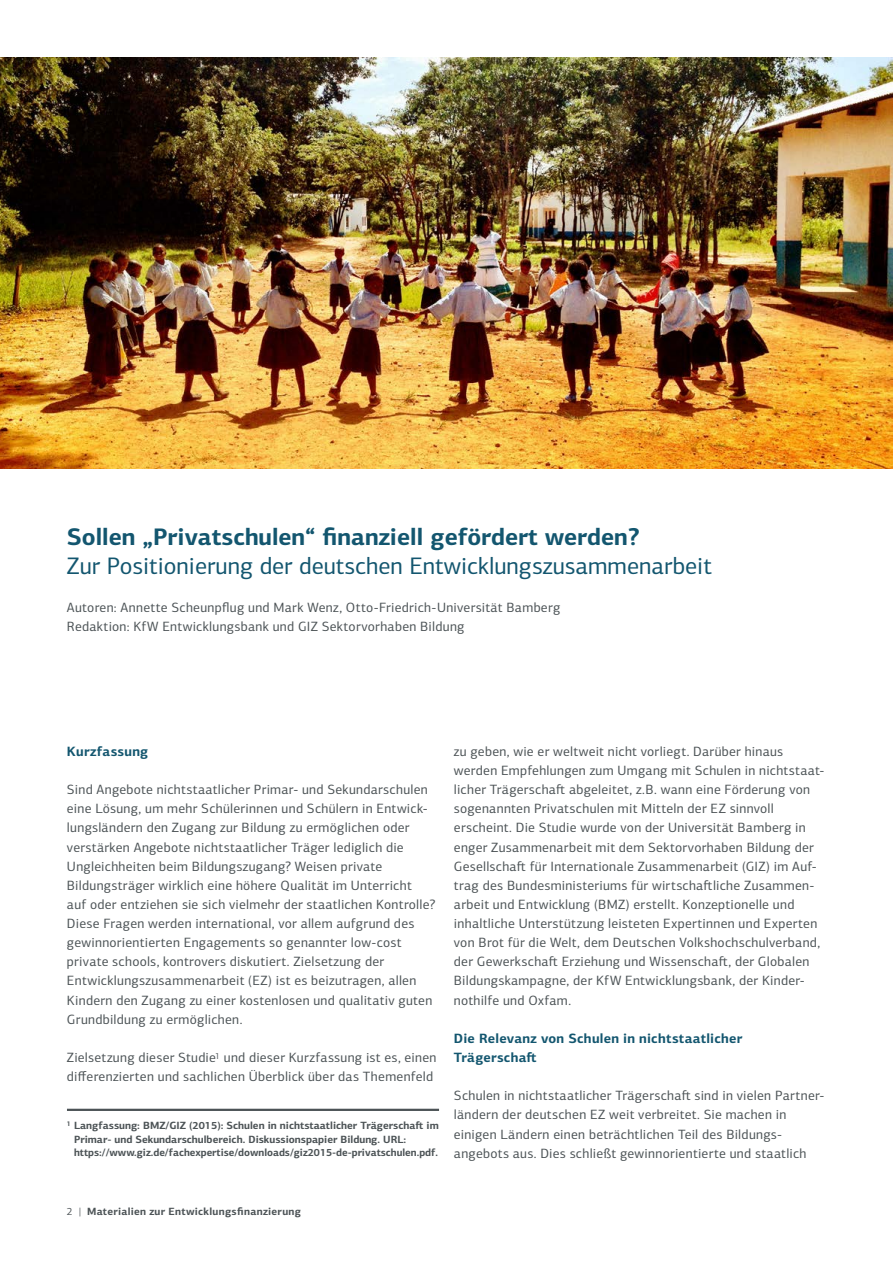
<style>
.page{position:relative;width:893px;height:1263px;background:#fff}
.page>*{position:absolute;margin:0;border:0;box-sizing:border-box;transform-origin:0 0}
.t1{font:24px "KFW Centro Sans";color:#13566f}
.t2{font:700 24px "KFW Centro Sans";color:#13566f}
.t3{font:13.5px/19.2px "KFW Centro Sans";letter-spacing:.02em;color:#4c5356}
.t4{font:700 13.5px/19.2px "KFW Centro Sans";letter-spacing:.02em;color:#13566f}
.t5{font:700 10.5px/13.5px "KFW Centro Sans";color:#4c5356}
.t6{font:700 10.5px "KFW Centro Sans";letter-spacing:.03em;color:#4c5356}
.s1{font-weight:400}
</style>
<div class="page">
<img style="left:0;top:57px;width:893px;height:412px">
<hr style="left:67px;top:1109px;width:372px;height:2px;background:#4c5356">
<h1 class="t2" style="left:67px;top:522px;width:574px">Sollen „Privatschulen“ finanziell gefördert werden?</h1>
<h1 class="t1" style="left:67px;top:551px;width:646px">Zur Positionierung der deutschen Entwicklungszusammenarbeit</h1>
<p class="t3" style="left:67px;top:598px;width:495px">Autoren: Annette Scheunpflug und Mark Wenz, Otto-Friedrich-Universität Bamberg<br>Redaktion: KfW Entwicklungsbank und GIZ Sektorvorhaben Bildung</p>
<p class="t4" style="left:67px;top:741px;width:83px">Kurzfassung</p>
<p class="t3" style="left:67px;top:780px;width:370px">Sind Angebote nichtstaatlicher Primar- und Sekundarschulen eine Lösung, um mehr Schülerinnen und Schülern in Entwick&shy;lungsländern den Zugang zur Bildung zu ermöglichen oder verstärken Angebote nichtstaatlicher Träger lediglich die Ungleichheiten beim Bildungszugang? Weisen private Bildungsträger wirklich eine höhere Qualität im Unterricht<br>auf oder entziehen sie sich vielmehr der staatlichen Kontrolle?<br>Diese Fragen werden international, vor allem aufgrund des gewinnorientierten Engagements so genannter low-cost private schools, kontrovers diskutiert. Zielsetzung der Entwicklungszusammenarbeit (EZ) ist es beizutragen, allen Kindern den Zugang zu einer kostenlosen und qualitativ guten Grundbildung zu ermöglichen.</p>
<p class="t3" style="left:67px;top:1048px;width:371px">Zielsetzung dieser Studie<sup>1</sup> und dieser Kurzfassung ist es, einen differenzierten und sachlichen Überblick über das Themenfeld</p>
<p class="t5" style="left:74px;top:1118px;width:366px;text-indent:-7px"><sup>1</sup> Langfassung: BMZ/GIZ (2015): Schulen in nichtstaatlicher Trägerschaft im<br>Primar- und Sekundarschulbereich. Diskussionspapier Bildung. URL: https://www.giz.de/fachexpertise/downloads/giz2015-de-privatschulen.pdf.</p>
<p class="t3" style="left:454px;top:742px;width:372px">zu geben, wie er weltweit nicht vorliegt. Darüber hinaus werden Empfehlungen zum Umgang mit Schulen in nichtstaat&shy;licher Trägerschaft abgeleitet, z.B. wann eine Förderung von sogenannten Privatschulen mit Mitteln der EZ sinnvoll erscheint. Die Studie wurde von der Universität Bamberg in enger Zusammenarbeit mit dem Sektorvorhaben Bildung der Gesellschaft für Internationale Zusammenarbeit (GIZ) im Auf&shy;trag des Bundesministeriums für wirtschaftliche Zusammen&shy;arbeit und Entwicklung (BMZ) erstellt. Konzeptionelle und inhaltliche Unterstützung leisteten Expertinnen und Experten von Brot für die Welt, dem Deutschen Volkshochschulverband, der Gewerkschaft Erziehung und Wissenschaft, der Globalen Bildungskampagne, der KfW Entwicklungsbank, der Kinder&shy;nothilfe und Oxfam.</p>
<p class="t4" style="left:454px;top:1028px;width:290px">Die Relevanz von Schulen in nichtstaatlicher<br>Trägerschaft</p>
<p class="t3" style="left:454px;top:1086px;width:371px">Schulen in nichtstaatlicher Trägerschaft sind in vielen Partner&shy;ländern der deutschen EZ weit verbreitet. Sie machen in einigen Ländern einen beträchtlichen Teil des Bildungs&shy;angebots aus. Dies schließt gewinnorientierte und staatlich</p>
<p class="t6" style="left:67px;top:1205px;width:236px"><span class="s1">2 |</span> Materialien zur Entwicklungsfinanzierung</p>
</div>
